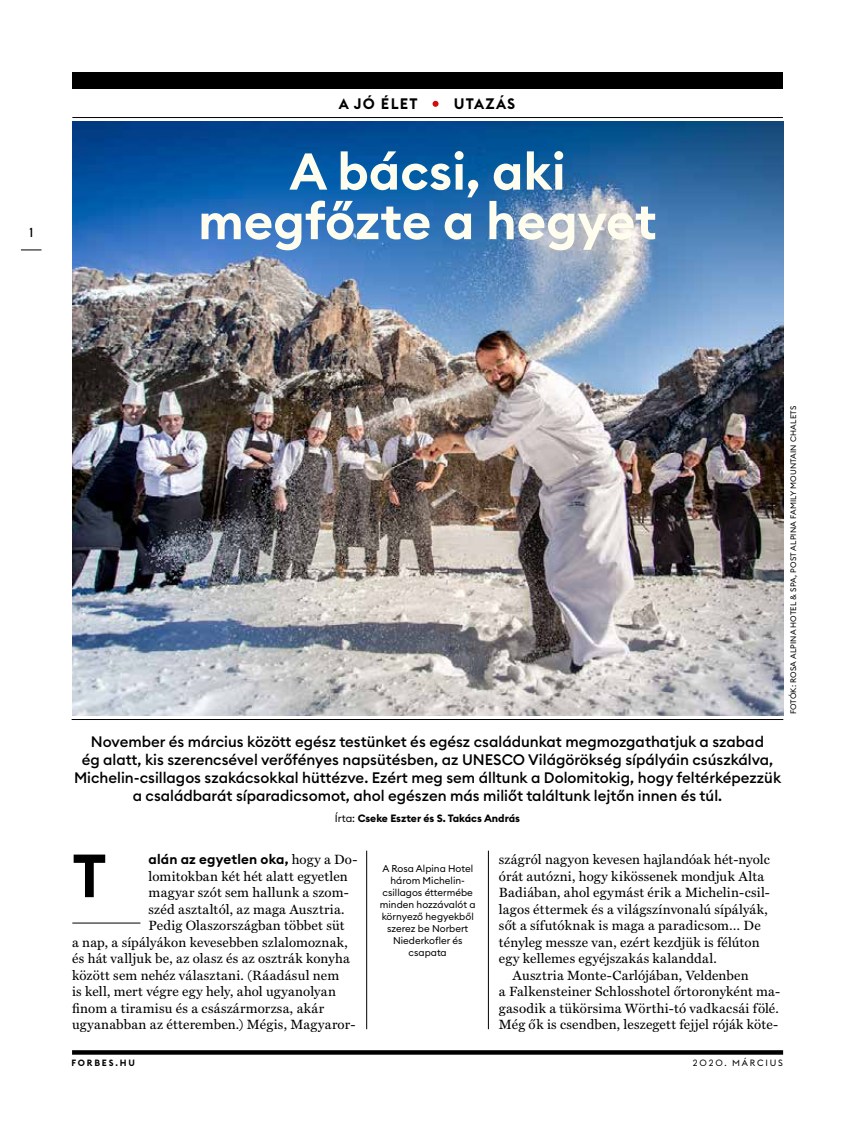
<style>
.page{position:relative;width:864px;height:1127px;background:#fff}
.page>*{position:absolute;margin:0;border:0;box-sizing:border-box;transform-origin:0 0}
.t1{font:600 60px "Euclid Circular B";color:#000}
.t2{font:600 51px/49.5px "Euclid Circular B";color:#fffdee;text-align:center}
.t3{font:500 15px/18px "Euclid Circular B";color:#000;text-align:center}
.t4{font:600 15px "Euclid Flex";letter-spacing:.085em;color:#000}
.t5{font:13.5px "Miller Text";letter-spacing:.015em;color:#000}
.t6{font:600 13.5px "Euclid Circular B";letter-spacing:.015em;color:#000}
.t7{font:600 12.75px "Graphik XX Cond";color:#000}
.t8{font:700 10.5px "Euclid Circular B";color:#000}
.t9{font:9.75px/12px "Euclid Circular B";color:#000;text-align:center}
.t10{font:9px "Euclid Flex";letter-spacing:.2em;color:#000}
.t11{font:600 9px "Euclid Flex";letter-spacing:.2em;color:#000}
.t12{font:7.8px "Euclid Circular B";letter-spacing:.02em;color:#000}
.s1{font-weight:400}
.s2{font-family:"Miller Text";font-weight:400}
</style>
<div class="page">
<svg style="left:21px;top:250px;width:20px;height:1px"></svg>
<svg style="left:72px;top:1050px;width:710px;height:4px;background:#0c0c0c"></svg>
<hr style="left:72px;top:117px;width:710px;height:1px;background:#000">
<div style="left:72px;top:72px;width:710px;height:16px;background:#000"></div>
<hr style="left:488px;top:850px;width:1px;height:179px;background:#000">
<hr style="left:366px;top:850px;width:1px;height:179px;background:#000">
<img style="left:72px;top:122px;width:710px;height:594px">
<hr style="left:72px;top:719px;width:711px;height:1px;background:#000">
<svg style="left:432px;top:101px;width:6px;height:6px"></svg>
<hr style="left:72px;top:923px;width:68px;height:1px;background:#000">
<p class="t7" style="left:30px;top:224px;width:4px">1</p>
<p class="t4" style="left:338px;top:95px;width:80px">A JÓ ÉLET</p>
<p class="t4" style="left:453px;top:95px;width:63px">UTAZÁS</p>
<h2 class="t2" style="left:198px;top:147px;width:460px">A bácsi, aki megfőzte a hegyet</h2>
<p class="t12" style="left:788px;top:714px;width:310px;rotate:-90deg">FOTÓK: ROSA ALPINA HOTEL &amp; SPA, POST ALPINA FAMILY MOUNTAIN CHALETS</p>
<p class="t3" style="left:74px;top:732px;width:708px">November és március között egész testünket és egész családunkat megmozgathatjuk a szabad<br>ég alatt, kis szerencsével verőfényes napsütésben, az UNESCO Világörökség sípályáin csúszkálva, Michelin-csillagos szakácsokkal hüttézve. Ezért meg sem álltunk a Dolomitokig, hogy feltérképezzük a családbarát síparadicsomot, ahol egészen más miliőt találtunk lejtőn innen és túl.</p>
<p class="t8" style="left:335px;top:811px;width:186px"><span class="s1">Írta:</span> Cseke Eszter és S. Takács András</p>
<p class="t6" style="left:149px;top:850px;width:210px">alán az egyetlen oka, <span class="s2">hogy a Do-</span></p>
<p class="t5" style="left:149px;top:865px;width:201px">lomitokban két hét alatt egyetlen</p>
<p class="t5" style="left:149px;top:882px;width:201px">magyar szót sem hallunk a szom-</p>
<p class="t5" style="left:149px;top:898px;width:197px">széd asztaltól, az maga Ausztria.</p>
<p class="t5" style="left:149px;top:915px;width:197px">Pedig Olaszországban többet süt</p>
<p class="t5" style="left:72px;top:931px;width:277px">a nap, a sípályákon kevesebben szlalomoznak,</p>
<p class="t5" style="left:72px;top:948px;width:279px">és hát valljuk be, az olasz és az osztrák konyha</p>
<p class="t5" style="left:72px;top:964px;width:268px">között sem nehéz választani. (Ráadásul nem</p>
<p class="t5" style="left:72px;top:981px;width:265px">is kell, mert végre egy hely, ahol ugyanolyan</p>
<p class="t5" style="left:72px;top:997px;width:253px">finom a tiramisu és a császármorzsa, akár</p>
<p class="t5" style="left:72px;top:1014px;width:285px">ugyanabban az étteremben.) Mégis, Magyaror-</p>
<h1 class="t1" style="left:72px;top:837px;width:36px">T</h1>
<p class="t9" style="left:380px;top:862px;width:97px">A Rosa Alpina Hotel három Michelin&shy;csillagos éttermébe minden hozzávalót a környező hegyekből szerez be Norbert<br>Niederkofler és csapata</p>
<p class="t5" style="left:498px;top:849px;width:272px">szágról nagyon kevesen hajlandóak hét-nyolc</p>
<p class="t5" style="left:498px;top:865px;width:266px">órát autózni, hogy kikössenek mondjuk Alta</p>
<p class="t5" style="left:498px;top:882px;width:272px">Badiában, ahol egymást érik a Michelin-csil-</p>
<p class="t5" style="left:498px;top:898px;width:270px">lagos éttermek és a világszínvonalú sípályák,</p>
<p class="t5" style="left:498px;top:915px;width:263px">sőt a sífutóknak is maga a paradicsom… De</p>
<p class="t5" style="left:498px;top:931px;width:262px">tényleg messze van, ezért kezdjük is félúton</p>
<p class="t5" style="left:498px;top:948px;width:219px">egy kellemes egyéjszakás kalanddal.</p>
<p class="t5" style="left:512px;top:964px;width:237px">Ausztria Monte-Carlójában, Veldenben</p>
<p class="t5" style="left:498px;top:981px;width:282px">a Falkensteiner Schlosshotel őrtoronyként ma-</p>
<p class="t5" style="left:498px;top:997px;width:281px">gasodik a tükörsima Wörthi-tó vadkacsái fölé.</p>
<p class="t5" style="left:498px;top:1014px;width:281px">Még ők is csendben, leszegett fejjel róják köte-</p>
<p class="t11" style="left:71px;top:1058px;width:65px">FORBES.HU</p>
<p class="t10" style="left:692px;top:1058px;width:91px">2020. MÁRCIUS</p>
</div>
